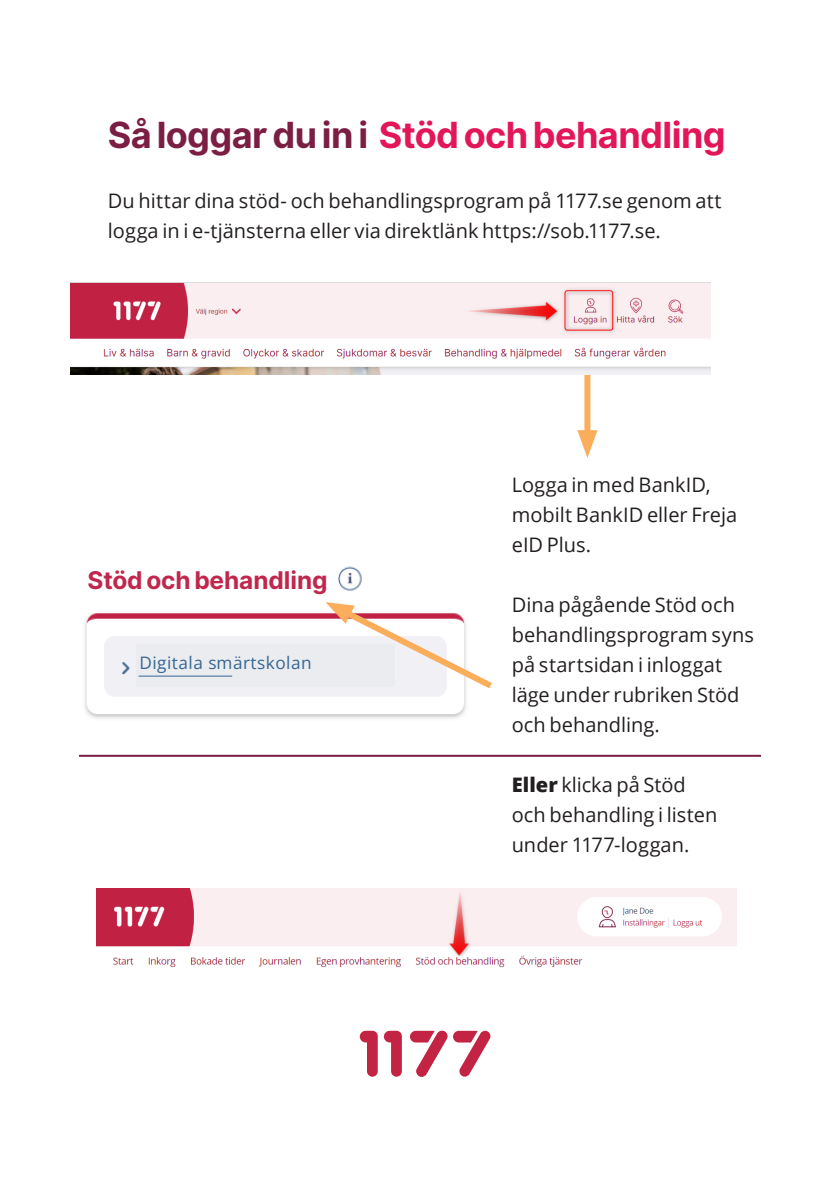
<style>
.page{position:relative;width:840px;height:1191px;background:#fff}
.page>*{position:absolute;margin:0;border:0;box-sizing:border-box;transform-origin:0 0}
.t1{font:700 36px "Inter";letter-spacing:-.015em;color:#e31658}
.t2{font:700 24.4px "Inter";letter-spacing:-.005em;color:#c1264c}
.Punktlista_större{font:20px/30px "Open Sans";color:#231f20}
.Brödtext_större{font:20px/30px "Open Sans";color:#231f20}
.t3{font:17.2px "Open Sans";letter-spacing:.025em;color:#366692}
.s1{color:#7b1e43}
.s2{font-weight:800}
</style>
<div class="page">
<img style="left:84px;top:566px;width:382px;height:153px">
<div style="left:82px;top:560px;width:252px;height:42px;background:#fff"></div>
<div style="left:136px;top:644px;width:259px;height:42px;background:#ebecf0"></div>
<hr style="left:138px;top:675px;width:94px;height:1px;background:#366692">
<svg style="left:359px;top:1030px;width:18px;height:46px"></svg>
<svg style="left:383px;top:1030px;width:18px;height:46px"></svg>
<svg style="left:410px;top:1030px;width:81px;height:46px"></svg>
<hr style="left:79px;top:755px;width:681px;height:2px;background:#7b1e42">
<svg style="left:325px;top:601px;width:167px;height:92px"></svg>
<div style="left:584px;top:356px;width:6px;height:85px;background:#faae5b"></div>
<svg style="left:577px;top:430px;width:20px;height:28px"></svg>
<img style="left:70px;top:282px;width:639px;height:92px">
<img style="left:96px;top:889px;width:639px;height:79px">
<h1 class="t1" style="left:108px;top:109px;width:619px"><span class="s1">Så loggar du in i</span> Stöd och behandling</h1>
<p class="Brödtext_större" style="left:108px;top:185px;width:615px">Du hittar dina stöd- och behandlingsprogram på 1177.se genom att logga in i e-tjänsterna eller via direktlänk https://sob.1177.se.</p>
<p class="t2" style="left:87px;top:562px;width:241px">Stöd och behandling</p>
<p class="t3" style="left:139px;top:651px;width:173px">Digitala smärtskolan</p>
<p class="Punktlista_större" style="left:511px;top:469px;width:227px">Logga in med BankID, mobilt BankID eller Freja eID Plus.</p>
<p class="Punktlista_större" style="left:511px;top:589px;width:243px">Dina pågående Stöd och behandlingsprogram syns på startsidan i inloggat läge under rubriken Stöd och behandling.</p>
<p class="Punktlista_större" style="left:511px;top:769px;width:207px"><span class="s2">Eller</span> klicka på Stöd och behandling i listen under 1177-loggan.</p>
</div>
